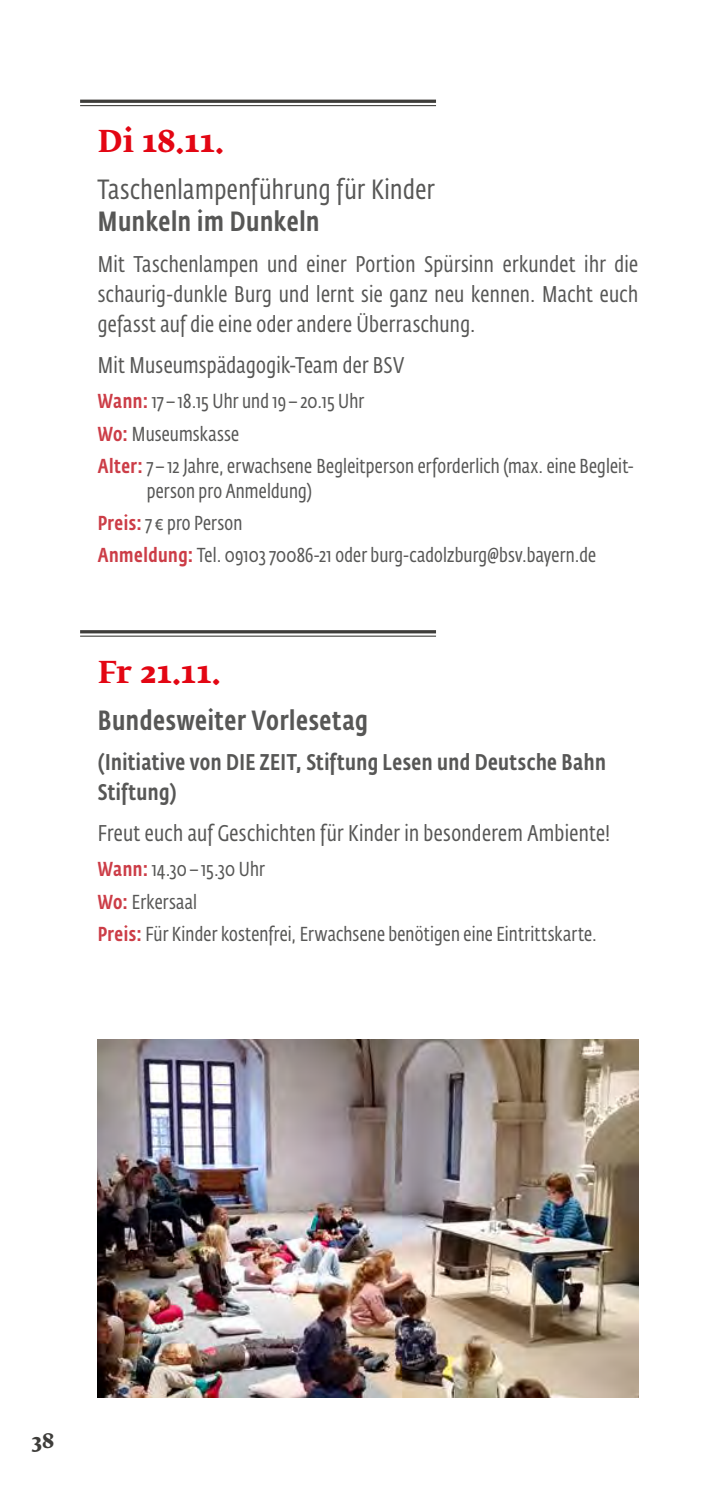
<style>
.page{position:relative;width:709px;height:1489px;background:#fff}
.page>*{position:absolute;margin:0;border:0;box-sizing:border-box;transform-origin:0 0}
.t1{font:700 30px "Fedra Serif B Std";letter-spacing:.01em;color:#e30613}
.t2{font:500 27.5px "Fedra Sans Cond Std";letter-spacing:.025em;color:#575756}
.t3{font:27.5px "Fedra Sans Cond Std";letter-spacing:.02em;color:#575756}
.t4{font:22.5px/30px "Fedra Sans Cond Std";letter-spacing:.015em;color:#575756;text-align:justify}
.t5{font:500 22.5px/30px "Fedra Sans Cond Std";letter-spacing:.02em;color:#575756}
.t6{font:20px/32px "Fedra Sans Cond Std";letter-spacing:.01em;color:#575756}
.t7{font:700 20px "Fedra Serif B Pro";color:#3e3d3a}
.s1{font-weight:500;color:#cc3d47}
</style>
<div class="page">
<img style="left:98px;top:1039px;width:540px;height:357px">
<hr style="left:80px;top:100px;width:356px;height:3px;background:#3e3d3a">
<hr style="left:80px;top:105px;width:356px;height:1px;background:#3e3d3a">
<hr style="left:80px;top:630px;width:356px;height:3px;background:#3e3d3a">
<hr style="left:80px;top:635px;width:356px;height:1px;background:#3e3d3a">
<h1 class="t1" style="left:98px;top:120px;width:127px">Di 18.11.</h1>
<h2 class="t3" style="left:98px;top:173px;width:338px">Taschenlampenführung für Kinder</h2>
<h2 class="t2" style="left:98px;top:205px;width:223px">Munkeln im Dunkeln</h2>
<p class="t4" style="left:98px;top:250px;width:542px">Mit Taschenlampen und einer Portion Spürsinn erkundet ihr die schaurig-dunkle Burg und lernt sie ganz neu kennen. Macht euch gefasst auf die eine oder andere Überraschung.</p>
<p class="t4" style="left:98px;top:350px;width:307px">Mit Museumspädagogik-Team der BSV</p>
<p class="t6" style="left:98px;top:386px;width:537px"><span class="s1">Wann:</span> 17 – 18.15 Uhr und 19 – 20.15 Uhr<br><span class="s1">Wo:</span> Museumskasse<br><span class="s1">Alter:</span> 7 – 12 Jahre, erwachsene Begleitperson erforderlich (max. eine Begleit-</p>
<p class="t6" style="left:98px;top:475px;width:499px;text-indent:49px">person pro Anmeldung)<br><span class="s1">Preis:</span> 7 € pro Person<br><span class="s1">Anmeldung:</span> Tel. 09103 70086-21 oder burg-cadolzburg@bsv.bayern.de</p>
<h1 class="t1" style="left:98px;top:650px;width:124px">Fr 21.11.</h1>
<h2 class="t2" style="left:98px;top:703px;width:271px">Bundesweiter Vorlesetag</h2>
<p class="t5" style="left:98px;top:747px;width:509px">(Initiative von DIE ZEIT, Stiftung Lesen und Deutsche Bahn<br>Stiftung)</p>
<p class="t4" style="left:98px;top:818px;width:514px">Freut euch auf Geschichten für Kinder in besonderem Ambiente!</p>
<p class="t6" style="left:98px;top:853px;width:500px"><span class="s1">Wann:</span> 14.30– 15.30 Uhr<br><span class="s1">Wo:</span> Erkersaal<br><span class="s1">Preis:</span> Für Kinder kostenfrei, Erwachsene benötigen eine Eintrittskarte.</p>
<p class="t7" style="left:32px;top:1428px;width:24px">38</p>
</div>
